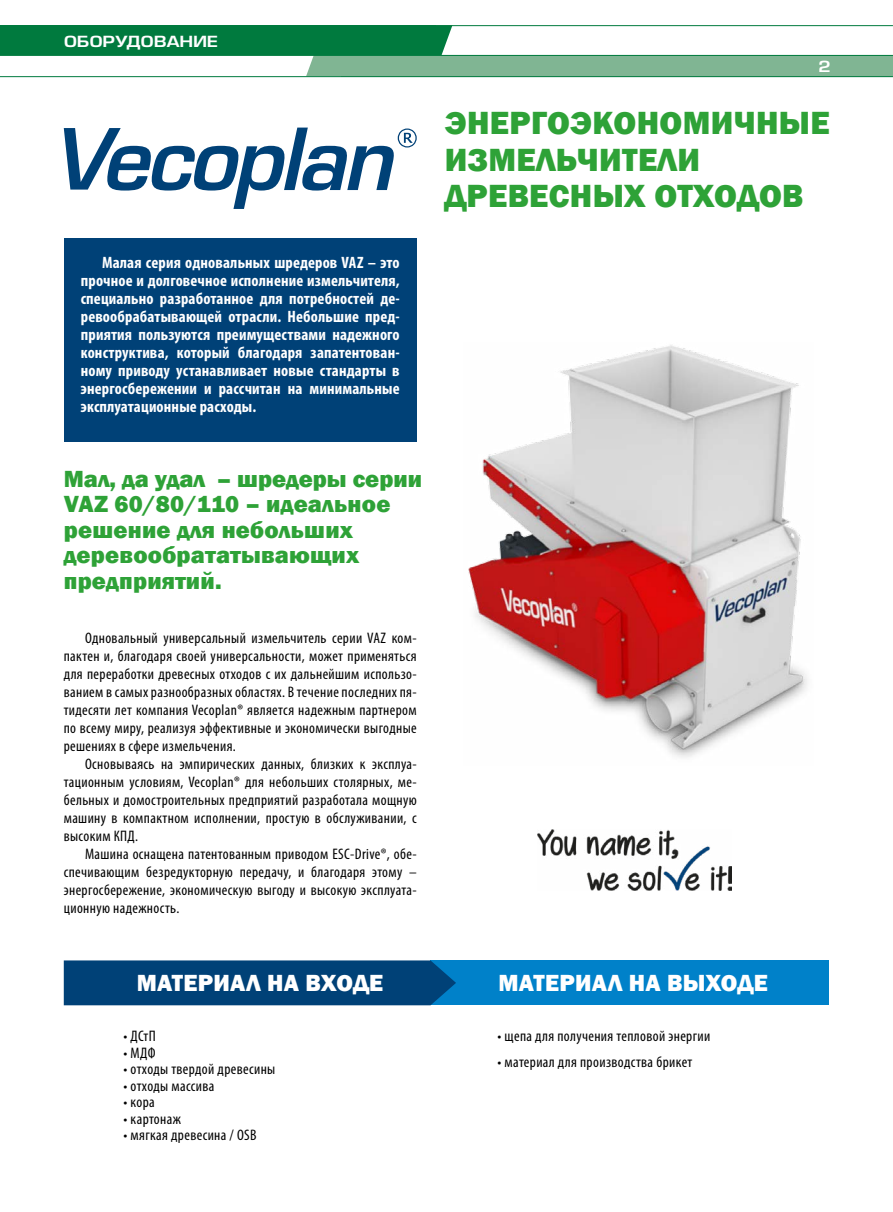
<style>
.page{position:relative;width:893px;height:1212px;background:#fff}
.page>*{position:absolute;margin:0;border:0;box-sizing:border-box;transform-origin:0 0}
.t1{font:800 33px/36.3px "Franklin Gothic";letter-spacing:.01em;color:#2ea237}
.t2{font:800 24px/25.5px "Franklin Gothic";letter-spacing:.01em;color:#2ea237}
.t3{font:800 24px "Franklin Gothic";letter-spacing:.01em;color:#fff}
.t4{font:700 condensed 16.5px/18px "Myriad Pro";letter-spacing:.01em;color:#fff;text-align:justify}
.t5{font:condensed 15.3px/18px "Myriad Pro";letter-spacing:.025em;color:#000;text-align:justify}
.t6{font:15px "Europe Demi";letter-spacing:-.02em;color:#fff;scale:1.2 1}
</style>
<div class="page">
<div style="left:0;top:25px;width:436px;height:30px;background:#007a3e"></div>
<div style="left:342px;top:55px;width:551px;height:21px;background:#80b593"></div>
<svg style="left:306px;top:26px;width:156px;height:50px"></svg>
<hr style="left:0;top:25px;width:893px;height:1px;background:#007a3e">
<hr style="left:0;top:55px;width:893px;height:1px;background:#007a3e">
<hr style="left:0;top:76px;width:893px;height:1px;background:#007a3e">
<img style="left:468px;top:345px;width:339px;height:413px">
<img style="left:538px;top:829px;width:193px;height:62px">
<div style="left:431px;top:960px;width:398px;height:45px;background:#0081c9"></div>
<div style="left:64px;top:960px;width:392px;height:45px;background:#004177"></div>
<div style="left:64px;top:238px;width:353px;height:203px;background:#004177"></div>
<svg style="left:64px;top:128px;width:353px;height:81px"></svg>
<p class="t6" style="left:64px;top:32px;width:130px">ОБОРУДОВАНИЕ</p>
<p class="t4" style="left:81px;top:253px;width:320px;text-indent:21px">Малая серия одновальных шредеров VAZ – это прочное и долговечное исполнение измельчителя, специально разработанное для потребностей де&shy;ревообрабатывающей отрасли. Небольшие пред&shy;приятия пользуются преимуществами надежного конструктива, который благодаря запатентован&shy;ному приводу устанавливает новые стандарты в энергосбережении и рассчитан на минимальные эксплуатационные расходы.</p>
<h2 class="t2" style="left:64px;top:466px;width:360px">Мал, да удал – шредеры серии<br>VAZ 60/80/110 – идеальное решение для небольших деревообрататывающих предприятий.</h2>
<p class="t5" style="left:64px;top:629px;width:354px;text-indent:21px">Одновальный универсальный измельчитель серии VAZ ком&shy;пактен и, благодаря своей универсальности, может применяться для переработки древесных отходов с их дальнейшим использо&shy;ванием в самых разнообразных областях. В течение последних пя&shy;тидесяти лет компания Vecoplan® является надежным партнером по всему миру, реализуя эффективные и экономически выгодные решениях в сфере измельчения.</p>
<p class="t5" style="left:64px;top:755px;width:354px;text-indent:21px">Основываясь на эмпирических данных, близких к эксплуа&shy;тационным условиям, Vecoplan® для небольших столярных, ме&shy;бельных и домостроительных предприятий разработала мощную машину в компактном исполнении, простую в обслуживании, с высоким КПД.</p>
<p class="t5" style="left:64px;top:845px;width:354px;text-indent:21px">Машина оснащена патентованным приводом ESC-Drive®, обе&shy;спечивающим безредукторную передачу, и благодаря этому – энергосбережение, экономическую выгоду и высокую эксплуата&shy;ционную надежность.</p>
<p class="t6" style="left:819px;top:57px;width:12px">2</p>
<h1 class="t1" style="left:445px;top:105px;width:386px">ЭНЕРГОЭКОНОМИЧНЫЕ<br>ИЗМЕЛЬЧИТЕЛИ<br>ДРЕВЕСНЫХ ОТХОДОВ</h1>
<h2 class="t3" style="left:137px;top:967px;width:248px">МАТЕРИАЛ НА ВХОДЕ</h2>
<h2 class="t3" style="left:498px;top:967px;width:271px">МАТЕРИАЛ НА ВЫХОДЕ</h2>
<p class="t5" style="left:123px;top:1027px;width:34px">• ДСтП</p>
<p class="t5" style="left:123px;top:1044px;width:33px">• МДФ</p>
<p class="t5" style="left:123px;top:1060px;width:153px">• отходы твердой древесины</p>
<p class="t5" style="left:123px;top:1077px;width:92px">• отходы массива</p>
<p class="t5" style="left:123px;top:1093px;width:33px">• кора</p>
<p class="t5" style="left:123px;top:1110px;width:59px">• картонаж</p>
<p class="t5" style="left:123px;top:1126px;width:135px">• мягкая древесина / OSB</p>
<p class="t5" style="left:497px;top:1027px;width:214px">• щепа для получения тепловой энергии</p>
<p class="t5" style="left:497px;top:1053px;width:196px">• материал для производства брикет</p>
</div>
